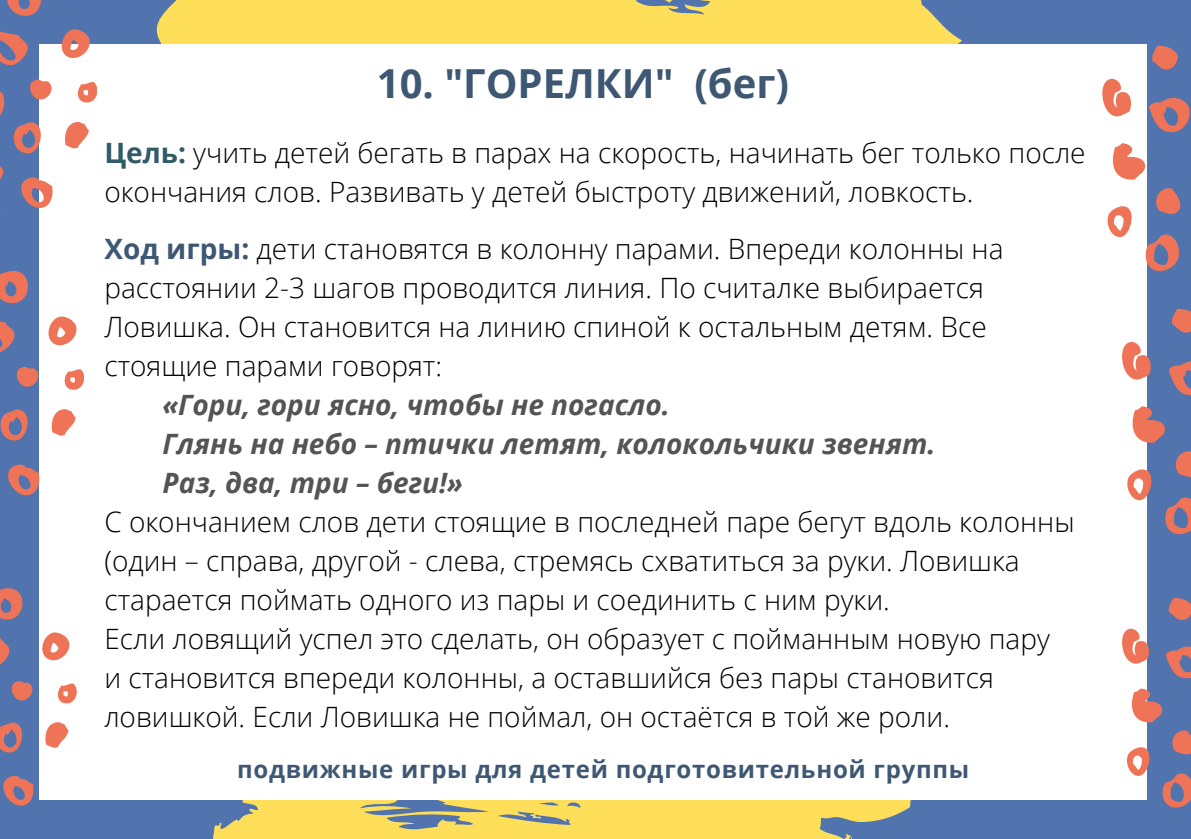
<style>
.page{position:relative;width:1191px;height:839px;background:#fff}
.page>*{position:absolute;margin:0;border:0;box-sizing:border-box;transform-origin:0 0}
.t1{font:700 40px "Open Sans";color:#3e5874}
.t2{font:300 28px/39px "Open Sans";color:#000}
.t3{font:italic 700 28px/39px "Open Sans";color:#545454}
.t4{font:700 24px "Open Sans";letter-spacing:.03em;color:#3e5874}
.s1{font-weight:700;color:#315b68}
.s2{font-weight:700;color:#3e5874}
</style>
<div class="page">
<div style="left:0;top:0;width:1191px;height:838px;background:#5173ae"></div>
<div style="left:156px;top:0;width:806px;height:44px;background:#ffde59"></div>
<svg style="left:213px;top:800px;width:698px;height:38px;fill:#ffde59"></svg>
<div style="left:39px;top:44px;width:1108px;height:756px;background:#fff"></div>
<svg style="left:1152px;top:46px;width:26px;height:24px"></svg>
<svg style="left:1102px;top:78px;width:29px;height:39px"></svg>
<svg style="left:1149px;top:98px;width:41px;height:35px"></svg>
<svg style="left:1112px;top:143px;width:33px;height:37px"></svg>
<svg style="left:1156px;top:188px;width:25px;height:26px"></svg>
<svg style="left:1107px;top:206px;width:25px;height:31px"></svg>
<svg style="left:1145px;top:234px;width:34px;height:37px"></svg>
<svg style="left:7px;top:0;width:34px;height:16px"></svg>
<svg style="left:61px;top:29px;width:29px;height:29px"></svg>
<svg style="left:0;top:32px;width:28px;height:34px"></svg>
<svg style="left:77px;top:82px;width:20px;height:21px"></svg>
<svg style="left:65px;top:122px;width:24px;height:27px"></svg>
<svg style="left:0;top:79px;width:53px;height:134px"></svg>
<svg style="left:0;top:271px;width:28px;height:33px"></svg>
<svg style="left:48px;top:316px;width:29px;height:30px"></svg>
<svg style="left:0;top:321px;width:15px;height:31px"></svg>
<svg style="left:16px;top:366px;width:23px;height:21px"></svg>
<svg style="left:64px;top:369px;width:19px;height:21px"></svg>
<svg style="left:0;top:409px;width:28px;height:32px"></svg>
<svg style="left:51px;top:409px;width:25px;height:27px"></svg>
<svg style="left:8px;top:464px;width:32px;height:31px"></svg>
<svg style="left:0;top:588px;width:23px;height:32px"></svg>
<svg style="left:42px;top:632px;width:28px;height:29px"></svg>
<svg style="left:0;top:638px;width:10px;height:27px"></svg>
<svg style="left:11px;top:681px;width:22px;height:20px"></svg>
<svg style="left:57px;top:683px;width:20px;height:21px"></svg>
<svg style="left:0;top:722px;width:23px;height:31px"></svg>
<svg style="left:45px;top:722px;width:24px;height:26px"></svg>
<svg style="left:3px;top:776px;width:31px;height:29px"></svg>
<svg style="left:1172px;top:309px;width:19px;height:24px"></svg>
<svg style="left:1122px;top:341px;width:29px;height:39px"></svg>
<svg style="left:1169px;top:361px;width:22px;height:35px"></svg>
<svg style="left:1132px;top:406px;width:33px;height:37px"></svg>
<svg style="left:1175px;top:451px;width:16px;height:27px"></svg>
<svg style="left:1127px;top:469px;width:25px;height:31px"></svg>
<svg style="left:1165px;top:497px;width:26px;height:37px"></svg>
<svg style="left:1168px;top:597px;width:23px;height:23px"></svg>
<svg style="left:1122px;top:628px;width:27px;height:36px"></svg>
<svg style="left:1166px;top:646px;width:25px;height:33px"></svg>
<svg style="left:1132px;top:688px;width:30px;height:35px"></svg>
<svg style="left:1172px;top:730px;width:19px;height:25px"></svg>
<svg style="left:1127px;top:747px;width:23px;height:29px"></svg>
<svg style="left:1162px;top:773px;width:29px;height:34px"></svg>
<h1 class="t1" style="left:377px;top:56px;width:414px">10. "ГОРЕЛКИ" (бег)</h1>
<p class="t2" style="left:104px;top:132px;width:983px"><span class="s1">Цель:</span> учить детей бегать в парах на скорость, начинать бег только после окончания слов. Развивать у детей быстроту движений, ловкость.</p>
<p class="t2" style="left:104px;top:228px;width:901px"><span class="s2">Ход игры:</span> дети становятся в колонну парами. Впереди колонны на расстоянии 2-3 шагов проводится линия. По считалке выбирается Ловишка. Он становится на линию спиной к остальным детям. Все стоящие парами говорят:</p>
<p class="t3" style="left:163px;top:384px;width:774px">«Гори, гори ясно, чтобы не погасло.<br>Глянь на небо – птички летят, колокольчики звенят.<br>Раз, два, три – беги!»</p>
<p class="t2" style="left:104px;top:501px;width:972px">С окончанием слов дети стоящие в последней паре бегут вдоль колонны (один – справа, другой - слева, стремясь схватиться за руки. Ловишка старается поймать одного из пары и соединить с ним руки.<br>Если ловящий успел это сделать, он образует с пойманным новую пару<br>и становится впереди колонны, а оставшийся без пары становится ловишкой. Если Ловишка не поймал, он остаётся в той же роли.</p>
<p class="t4" style="left:237px;top:752px;width:734px">подвижные игры для детей подготовительной группы</p>
</div>
